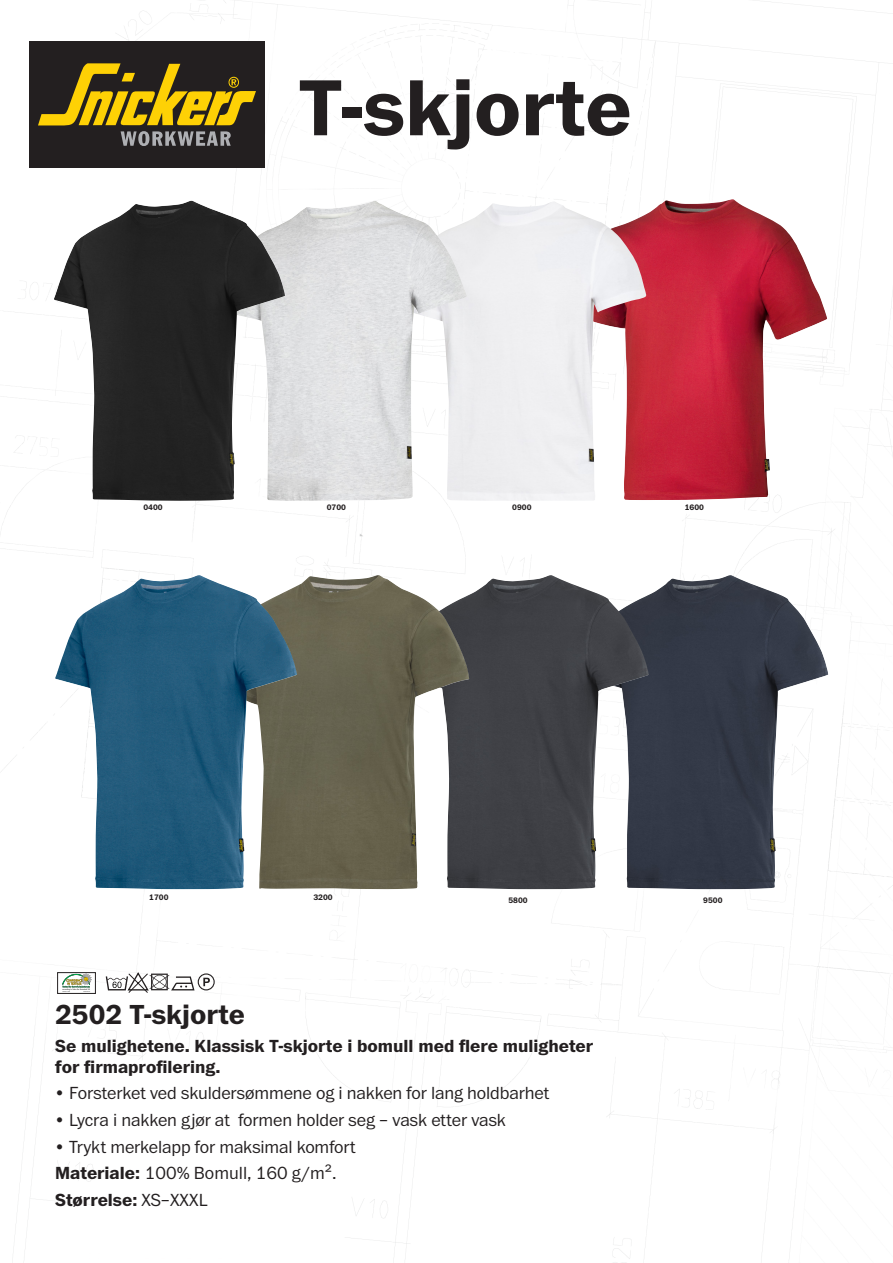
<style>
.page{position:relative;width:893px;height:1263px;background:#fff}
.page>*{position:absolute;margin:0;border:0;box-sizing:border-box;transform-origin:0 0}
.t1{font:700 82.35px "Franklin ITC Pro";color:#231f20}
.t2{font:700 28.5px "Franklin ITC Pro";color:#231f20}
.t3{font:300 18.15px/26.7px "Franklin ITC Pro";letter-spacing:-.005em;color:#231f20}
.t4{font:700 18.15px/20.7px "Franklin ITC Pro";color:#231f20}
.t5{font:700 8.25px "Franklin ITC Pro";color:#231f20}
.s1{font-weight:700}
</style>
<div class="page">
<div style="left:29px;top:41px;width:236px;height:126px;background:#231f20"></div>
<svg style="left:38px;top:63px;width:218px;height:83px"></svg>
<img style="left:649px;top:575px;width:179px;height:314px">
<img style="left:469px;top:575px;width:180px;height:314px">
<img style="left:297px;top:575px;width:172px;height:315px">
<img style="left:607px;top:199px;width:220px;height:301px">
<img style="left:467px;top:201px;width:179px;height:300px">
<img style="left:285px;top:201px;width:182px;height:300px">
<img style="left:53px;top:201px;width:232px;height:300px">
<img style="left:55px;top:575px;width:242px;height:314px">
<svg style="left:62px;top:974px;width:30px;height:16px"></svg>
<div style="left:57px;top:972px;width:39px;height:22px;border:1px solid #231f20"></div>
<svg style="left:106px;top:972px;width:109px;height:21px"></svg>
<h1 class="t1" style="left:300px;top:60px;width:333px">T-skjorte</h1>
<p class="t5" style="left:143px;top:502px;width:21px">0400</p>
<p class="t5" style="left:327px;top:502px;width:21px">0700</p>
<p class="t5" style="left:512px;top:502px;width:21px">0900</p>
<p class="t5" style="left:685px;top:502px;width:21px">1600</p>
<p class="t5" style="left:149px;top:892px;width:21px">1700</p>
<p class="t5" style="left:313px;top:892px;width:21px">3200</p>
<p class="t5" style="left:508px;top:895px;width:21px">5800</p>
<p class="t5" style="left:703px;top:895px;width:21px">9500</p>
<h2 class="t2" style="left:55px;top:998px;width:191px">2502 T-skjorte</h2>
<p class="t4" style="left:55px;top:1036px;width:539px">Se mulighetene. Klassisk T-skjorte i bomull med flere muligheter for firmaprofilering.</p>
<p class="t3" style="left:55px;top:1080px;width:496px">• Forsterket ved skuldersømmene og i nakken for lang holdbarhet</p>
<p class="t3" style="left:55px;top:1107px;width:452px">• Lycra i nakken gjør at formen holder seg – vask etter vask</p>
<p class="t3" style="left:55px;top:1134px;width:302px">• Trykt merkelapp for maksimal komfort<br><span class="s1">Materiale:</span> 100% Bomull, 160 g/m².<br><span class="s1">Størrelse:</span> XS–XXXL</p>
</div>
